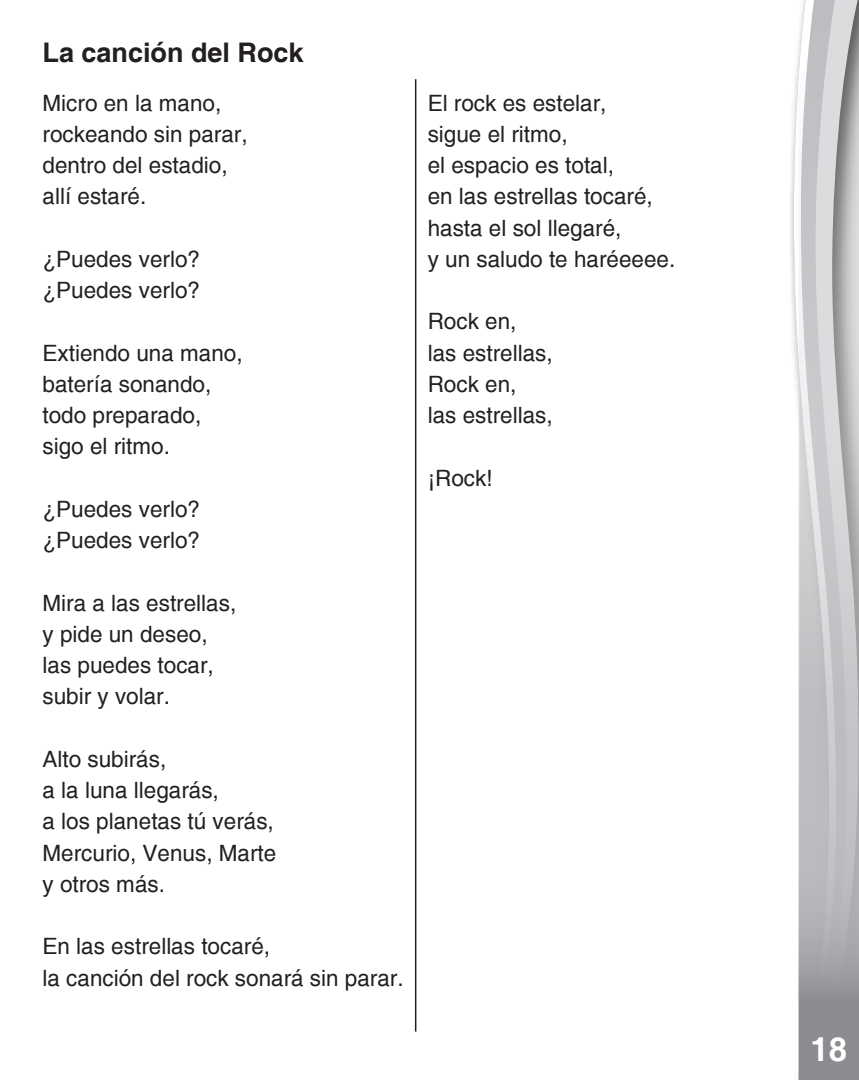
<style>
.page{position:relative;width:859px;height:1080px;background:#fff}
.page>*{position:absolute;margin:0;border:0;box-sizing:border-box;transform-origin:0 0}
.t1{font:700 33px "Helvetica";color:#fff}
.t2{font:700 33px "Helvetica";color:#fff}
.t3{font:700 27px "Helvetica";color:#231f20}
.t4{font:22.5px/31.2px "Helvetica";color:#231f20}
</style>
<div class="page">
<div style="left:787px;top:0;width:72px;height:1080px;background:#231f20;opacity:.75"></div>
<svg style="left:793px;top:0;width:5px;height:1080px"></svg>
<svg style="left:798px;top:0;width:61px;height:1080px;background:#bebfc1"></svg>
<hr style="left:415px;top:79px;width:1px;height:953px;background:#231f20">
<p class="t3" style="left:43px;top:36px;width:263px">La canción del Rock</p>
<p class="t4" style="left:43px;top:87px;width:207px">Micro en la mano, rockeando sin parar, dentro del estadio, allí estaré.</p>
<p class="t4" style="left:43px;top:243px;width:159px">¿Puedes verlo? ¿Puedes verlo?</p>
<p class="t4" style="left:43px;top:337px;width:202px">Extiendo una mano, batería sonando, todo preparado, sigo el ritmo.</p>
<p class="t4" style="left:43px;top:493px;width:159px">¿Puedes verlo? ¿Puedes verlo?</p>
<p class="t4" style="left:43px;top:587px;width:195px">Mira a las estrellas, y pide un deseo, las puedes tocar, subir y volar.</p>
<p class="t4" style="left:43px;top:744px;width:235px">Alto subirás,<br>a la luna llegarás,<br>a los planetas tú verás,<br>Mercurio, Venus, Marte y otros más.</p>
<p class="t4" style="left:43px;top:931px;width:363px">En las estrellas tocaré,<br>la canción del rock sonará sin parar.</p>
<p class="t4" style="left:428px;top:87px;width:249px">El rock es estelar,<br>sigue el ritmo,<br>el espacio es total,<br>en las estrellas tocaré, hasta el sol llegaré,<br>y un saludo te haréeeee.</p>
<p class="t4" style="left:428px;top:306px;width:127px">Rock en,<br>las estrellas,<br>Rock en,<br>las estrellas,</p>
<p class="t4" style="left:428px;top:462px;width:67px">¡Rock!</p>
<h1 class="t1" style="left:812px;top:1021px;width:40px">18<sup>18</sup></h1>
<h1 class="t2" style="left:810px;top:1029px;width:38px">18</h1>
</div>
